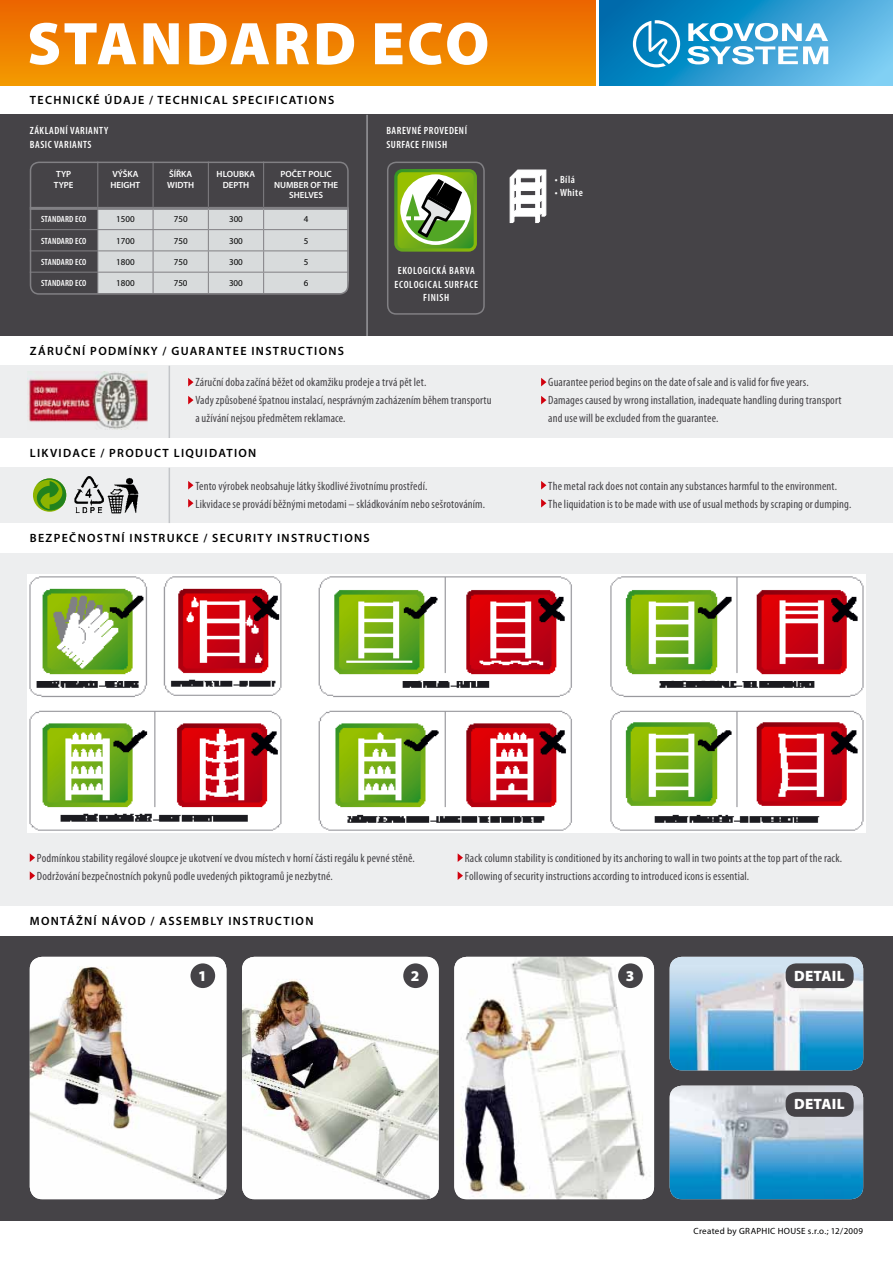
<style>
.page{position:relative;width:893px;height:1263px;background:#fff}
.page>*{position:absolute;margin:0;border:0;box-sizing:border-box;transform-origin:0 0}
.t1{font:900 60.75px "Myriad Pro";letter-spacing:.035em;color:#fff}
.t2{font:900 15px "Myriad Pro";letter-spacing:.02em;color:#fff}
.t3{font:condensed 12px/18px "Myriad Pro";letter-spacing:.01em;color:#454347}
.t4{font:600 12px "Myriad Pro";letter-spacing:.11em;color:#000}
.t5{font:600 condensed 10.5px/13.5px "Myriad Pro";letter-spacing:.05em;color:#fff}
.t6{font:600 9px/10.8px "Myriad Pro";color:#fff}
.t7{font:600 condensed 9px "Myriad Pro";letter-spacing:.02em;color:#fff}
.t8{font:9px "Myriad Pro";color:#000}
.t9{font:9px "Myriad Pro";letter-spacing:.03em;color:#000}
.t10{font:9px "Myriad Pro";letter-spacing:.035em;color:#000}
</style>
<div class="page">
<div style="left:0;top:935px;width:893px;height:285px;background:#454347"></div>
<img style="left:30px;top:957px;width:196px;height:242px">
<img style="left:454px;top:957px;width:200px;height:242px">
<img style="left:242px;top:957px;width:197px;height:242px">
<div style="left:0;top:115px;width:893px;height:221px;background:#454347"></div>
<div style="left:0;top:0;width:595px;height:85px;background:linear-gradient(to bottom,#eb6400,#f39a00)"></div>
<div style="left:0;top:366px;width:893px;height:72px;background:#edeeef"></div>
<div style="left:0;top:468px;width:893px;height:55px;background:#edeeef"></div>
<img style="left:28px;top:371px;width:120px;height:58px">
<svg style="left:33px;top:478px;width:33px;height:34px"></svg>
<svg style="left:36px;top:478px;width:30px;height:32px"></svg>
<img style="left:74px;top:476px;width:65px;height:38px">
<div style="left:190px;top:963px;width:25px;height:25px;background:#454347;border-radius:50%"></div>
<div style="left:403px;top:963px;width:25px;height:25px;background:#454347;border-radius:50%"></div>
<div style="left:618px;top:963px;width:25px;height:25px;background:#454347;border-radius:50%"></div>
<svg style="left:188px;top:378px;width:5px;height:8px"></svg>
<svg style="left:188px;top:396px;width:5px;height:8px"></svg>
<svg style="left:541px;top:378px;width:5px;height:8px"></svg>
<svg style="left:541px;top:396px;width:5px;height:8px"></svg>
<svg style="left:188px;top:481px;width:5px;height:8px"></svg>
<svg style="left:188px;top:499px;width:5px;height:8px"></svg>
<svg style="left:541px;top:481px;width:5px;height:8px"></svg>
<svg style="left:541px;top:499px;width:5px;height:8px"></svg>
<div style="left:0;top:553px;width:893px;height:353px;background:#edeeef"></div>
<svg style="left:30px;top:853px;width:5px;height:9px"></svg>
<svg style="left:30px;top:871px;width:5px;height:9px"></svg>
<svg style="left:458px;top:853px;width:5px;height:9px"></svg>
<svg style="left:458px;top:871px;width:5px;height:9px"></svg>
<svg style="left:509px;top:169px;width:37px;height:54px"></svg>
<hr style="left:366px;top:115px;width:2px;height:221px;background:#98989c">
<hr style="left:169px;top:366px;width:1px;height:72px;background:#c3c5c8">
<hr style="left:169px;top:468px;width:1px;height:55px;background:#c3c5c8">
<svg style="left:600px;top:0;width:293px;height:85px;background:#329cd0"></svg>
<svg style="left:633px;top:20px;width:47px;height:47px"></svg>
<svg style="left:687px;top:23px;width:141px;height:41px"></svg>
<svg style="left:30px;top:162px;width:316px;height:130px"></svg>
<img style="left:27px;top:574px;width:839px;height:259px">
<img style="left:670px;top:957px;width:193px;height:113px">
<img style="left:670px;top:1086px;width:193px;height:113px">
<div style="left:786px;top:963px;width:68px;height:25px;background:#454347;border-radius:10px"></div>
<div style="left:786px;top:1092px;width:68px;height:25px;background:#454347;border-radius:10px"></div>
<svg style="left:394px;top:169px;width:83px;height:83px;background:#86aa5b"></svg>
<div style="left:387px;top:162px;width:98px;height:153px;border:2px solid #818084;border-radius:9px"></div>
<div style="left:30px;top:162px;width:319px;height:133px;border:2px solid #818084;border-radius:9px"></div>
<h1 class="t1" style="left:27px;top:9px;width:464px">STANDARD ECO</h1>
<p class="t4" style="left:30px;top:93px;width:306px">TECH NICKÉ ÚDAJE / TECH NICAL SPECIFICATIONS</p>
<p class="t5" style="left:30px;top:124px;width:80px">ZÁKLADNÍ VARIANTY<br>BASIC VARIANTS</p>
<p class="t6" style="left:54px;top:168px;width:20px">TY P<br>TYPE</p>
<p class="t6" style="left:111px;top:168px;width:31px">VÝŠKA<br>HEIGHT</p>
<p class="t6" style="left:167px;top:168px;width:28px">ŠÍŘKA<br>WIDTH</p>
<p class="t6" style="left:223px;top:168px;width:28px;text-indent:-6px">HLOUBKA<br>DEPTH</p>
<p class="t6" style="left:280px;top:168px;width:53px">POČET POLIC</p>
<p class="t6" style="left:289px;top:179px;width:50px;text-indent:14px">R OF THE<br>SHELVES</p>
<p class="t6" style="left:274px;top:179px;width:7px">NUMBE</p>
<p class="t7" style="left:41px;top:214px;width:39px">STANDARD ECO</p>
<p class="t8" style="left:116px;top:214px;width:20px">1500</p>
<p class="t8" style="left:174px;top:214px;width:15px">750</p>
<p class="t8" style="left:229px;top:214px;width:15px">300</p>
<p class="t8" style="left:304px;top:214px;width:6px">4</p>
<p class="t7" style="left:41px;top:236px;width:39px">STANDARD ECO</p>
<p class="t8" style="left:116px;top:235px;width:20px">1700</p>
<p class="t8" style="left:174px;top:235px;width:15px">750</p>
<p class="t8" style="left:229px;top:235px;width:15px">300</p>
<p class="t8" style="left:304px;top:235px;width:6px">5</p>
<p class="t7" style="left:41px;top:257px;width:39px">STANDARD ECO</p>
<p class="t8" style="left:116px;top:256px;width:20px">1800</p>
<p class="t8" style="left:174px;top:256px;width:15px">750</p>
<p class="t8" style="left:229px;top:256px;width:15px">300</p>
<p class="t8" style="left:304px;top:256px;width:6px">5</p>
<p class="t7" style="left:41px;top:278px;width:39px">STANDARD ECO</p>
<p class="t8" style="left:116px;top:278px;width:20px">1800</p>
<p class="t8" style="left:174px;top:278px;width:15px">750</p>
<p class="t8" style="left:229px;top:278px;width:15px">300</p>
<p class="t8" style="left:304px;top:278px;width:6px">6</p>
<p class="t4" style="left:30px;top:344px;width:316px">ZÁRUČNÍ PODMÍNKY / GUARANTEE INSTRUCTIONS</p>
<p class="t5" style="left:386px;top:124px;width:82px">BAREVNÉ PROVEDENÍ<br>SURFACE FINISH</p>
<p class="t5" style="left:395px;top:264px;width:85px;text-align:center">EKOLOGICKÁ BARVA<br>ECOLOGICAL SURFACE<br>FINISH</p>
<p class="t5" style="left:555px;top:173px;width:22px">• BÍLÁ</p>
<p class="t5" style="left:555px;top:186px;width:29px">• WHITE</p>
<p class="t3" style="left:195px;top:373px;width:298px">Záruční doba začíná běžet od okamžiku prodeje a trvá pět let.<br>Vady způsobené špatnou instalací, nesprávným zacházením během transportu a užívání nejsou předmětem reklamace.</p>
<p class="t3" style="left:548px;top:373px;width:295px">Guarantee period begins on the date of sale and is valid for five years.<br>Damages caused by wrong installation, inadequate handling during transport and use will be excluded from the guarantee.</p>
<p class="t4" style="left:30px;top:446px;width:228px">LIKVIDACE / PRODUCT LIQUIDATION</p>
<p class="t3" style="left:195px;top:476px;width:291px">Tento výrobek neobsahuje látky škodlivé životnímu prostředí.<br>Likvidace se provádí běžnými metodami – skládkováním nebo sešrotováním.</p>
<p class="t3" style="left:548px;top:476px;width:305px">The metal rack does not contain any substances harmful to the environment.<br>The liquidation is to be made with use of usual methods by scraping or dumping.</p>
<p class="t4" style="left:30px;top:531px;width:341px">BEZPEČNOSTNÍ INSTRUKCE / SECURITY INSTRUCTIONS</p>
<p class="t3" style="left:37px;top:849px;width:379px">Podmínkou stability regálové sloupce je ukotvení ve dvou místech v horní části regálu k pevné stěně.<br>Dodržování bezpečnostních pokynů podle uvedených piktogramů je nezbytné.</p>
<p class="t3" style="left:465px;top:849px;width:379px">Rack column stability is conditioned by its anchoring to wall in two points at the top part of the rack.<br>Following of security instructions according to introduced icons is essential.</p>
<p class="t4" style="left:30px;top:913px;width:139px">MONTÁŽNÍ NÁVOD / ASSEMB</p>
<p class="t4" style="left:210px;top:913px;width:26px">LY INST</p>
<p class="t4" style="left:257px;top:913px;width:35px">RUCTION</p>
<p class="t2" style="left:198px;top:967px;width:10px">1</p>
<p class="t2" style="left:411px;top:967px;width:10px">2</p>
<p class="t2" style="left:626px;top:967px;width:10px">3</p>
<p class="t2" style="left:794px;top:967px;width:52px">DETAIL</p>
<p class="t2" style="left:794px;top:1096px;width:52px">DETAIL</p>
<p class="t10" style="left:693px;top:1225px;width:74px">Created by GRAPHIC</p>
<p class="t9" style="left:778px;top:1225px;width:87px">HO USE s.r.o.; 12/2009</p>
</div>
